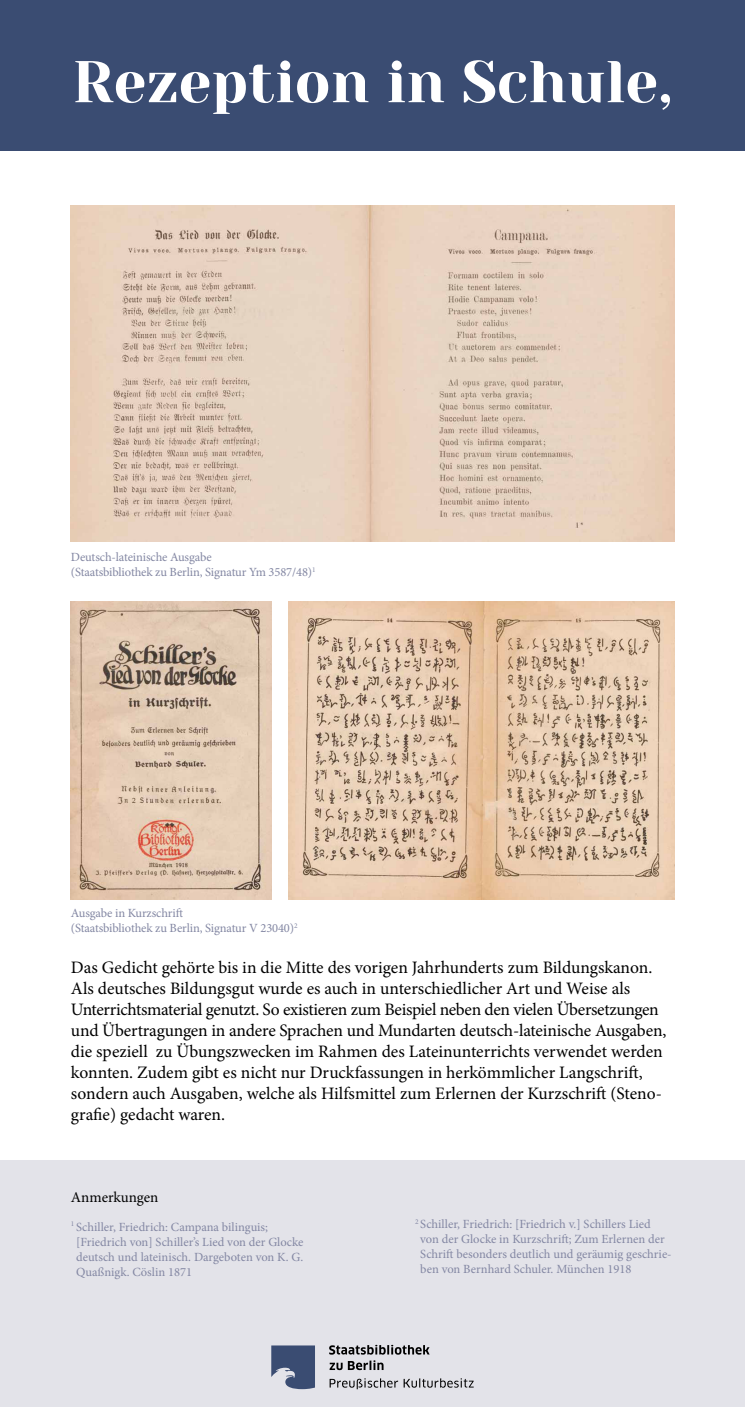
<style>
.page{position:relative;width:745px;height:1407px;background:#fff}
.page>*{position:absolute;margin:0;border:0;box-sizing:border-box;transform-origin:0 0}
.t1{font:58.75px "Yeseva One";color:#fff}
.t2{font:17.5px/21px "Minion Pro";letter-spacing:-.005em;color:#000}
.t3{font:15px "Minion Pro";letter-spacing:-.005em;color:#000}
.t4{font:12.5px/15px "Minion Pro";letter-spacing:-.005em;color:#8387a3}
</style>
<div class="page">
<div style="left:0;top:0;width:744px;height:151px;background:#3a4c72"></div>
<div style="left:0;top:1160px;width:744px;height:247px;background:#e3e3e9"></div>
<svg style="left:271px;top:1345px;width:44px;height:44px"></svg>
<svg style="left:329px;top:1378px;width:144px;height:11px"></svg>
<svg style="left:329px;top:1360px;width:54px;height:10px"></svg>
<svg style="left:329px;top:1345px;width:100px;height:9px"></svg>
<img style="left:71px;top:206px;width:603px;height:335px">
<img style="left:288px;top:602px;width:386px;height:297px">
<img style="left:71px;top:602px;width:200px;height:298px">
<h1 class="t1" style="left:72px;top:60px;width:601px">Rezeption in Schule,</h1>
<p class="t4" style="left:71px;top:550px;width:246px">Deutsch-lateinische Ausgabe<br>(Staatsbibliothek zu Berlin, Signatur Ym 3587/48)<sup>1</sup></p>
<p class="t4" style="left:71px;top:906px;width:228px">Ausgabe in Kurzschrit<br>(Staatsbibliothek zu Berlin, Signatur V 23040)<sup>2</sup></p>
<p class="t2" style="left:71px;top:957px;width:596px">Das Gedicht gehörte bis in die Mitte des vorigen Jahrhunderts zum Bildungskanon.<br>Als deutsches Bildungsgut wurde es auch in unterschiedlicher Art und Weise als Unterrichtsmaterial genutzt. So existieren zum Beispiel neben den vielen Übersetzungen und Übertragungen in andere Sprachen und Mundarten deutsch-lateinische Ausgaben, die speziell zu Übungszwecken im Rahmen des Lateinunterrichts verwendet werden konnten. Zudem gibt es nicht nur Druckfassungen in herkömmlicher Langschrit, sondern auch Ausgaben, welche als Hilfsmittel zum Erlernen der Kurzschrit (Steno&shy;graie) gedacht waren.</p>
<p class="t3" style="left:71px;top:1190px;width:89px">Anmerkungen</p>
<p class="t4" style="left:76px;top:1219px;width:229px;text-indent:-5px"><sup>1</sup> Schiller, Friedrich: Campana bilinguis; [Friedrich von] Schiller’s Lied von der Glocke deutsch und lateinisch. Dargeboten von K. G.<br>Quaßnigk. Cöslin 1871</p>
<p class="t4" style="left:420px;top:1217px;width:253px;text-indent:-5px"><sup>2</sup> Schiller, Friedrich: [Friedrich v.] Schillers Lied von der Glocke in Kurzschrit; Zum Erlernen der Schrit besonders deutlich und geräumig geschrie&shy;ben von Bernhard Schuler. München 1918</p>
</div>
